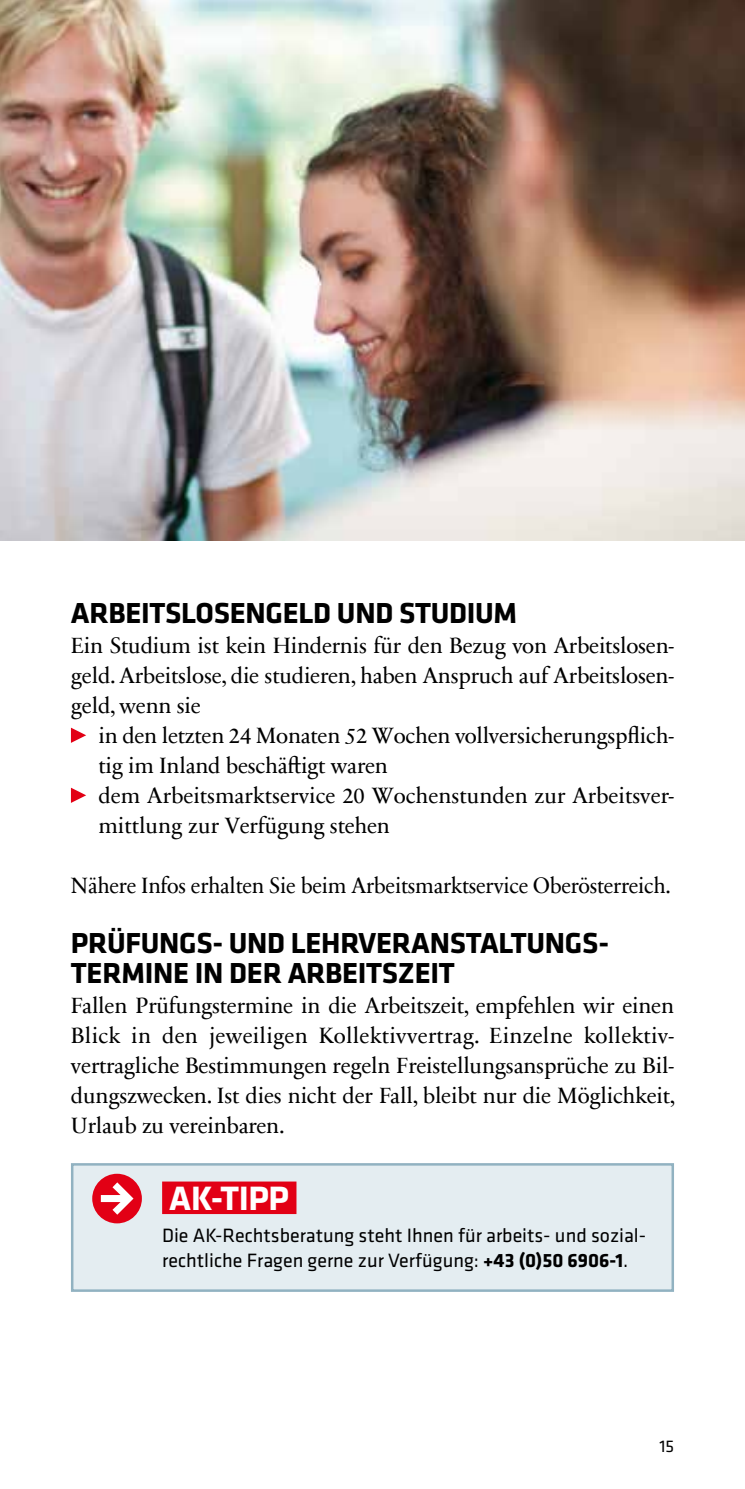
<style>
.page{position:relative;width:745px;height:1489px;background:#fff}
.page>*{position:absolute;margin:0;border:0;box-sizing:border-box;transform-origin:0 0}
.t1{font:700 35px "Klavika Basic";letter-spacing:-.005em;color:#fff}
.t2{font:700 30px/30px "Klavika Basic";letter-spacing:-.01em;color:#000}
.t3{font:22.5px/30px "Sabon Next Com";letter-spacing:-.01em;color:#000;text-align:justify}
.t4{font:22.5px "Sabon Next Com";letter-spacing:-.01em;color:#000;scale:.96 1}
.t5{font:20px/25px "Klavika Basic";color:#000}
.t6{font:17.5px "Klavika Basic";color:#000}
.s1{font-weight:700}
</style>
<div class="page">
<img style="left:0;top:0;width:744px;height:540px">
<svg style="left:71px;top:727px;width:15px;height:16px"></svg>
<svg style="left:71px;top:787px;width:15px;height:16px"></svg>
<div style="left:72px;top:1164px;width:600px;height:126px;background:#e4edf1"></div>
<div style="left:162px;top:1181px;width:134px;height:32px;background:#e20015"></div>
<div style="left:71px;top:1163px;width:602px;height:128px;border:2px solid #91b2c1"></div>
<div style="left:92px;top:1173px;width:50px;height:50px;background:#e20015;border-radius:50%"></div>
<svg style="left:101px;top:1182px;width:32px;height:32px"></svg>
<h2 class="t2" style="left:71px;top:596px;width:447px">ARBEITSLOSENGELD UND STUDIUM</h2>
<p class="t3" style="left:71px;top:629px;width:604px">Ein Studium ist kein Hindernis für den Bezug von Arbeitslosen&shy;geld. Arbeitslose, die studieren, haben Anspruch auf Arbeitslosen&shy;geld, wenn sie</p>
<p class="t3" style="left:98px;top:719px;width:576px;text-align:left">in den letzten 24 Monaten 52 Wochen vollversicherungspflich&shy;tig im Inland beschäftigt waren<br>dem Arbeitsmarktservice 20 Wochenstunden zur Arbeitsver&shy;mittlung zur Verfügung stehen</p>
<p class="t4" style="left:71px;top:867px;width:626px">Nähere Infos erhalten Sie beim Arbeitsmarktservice Oberösterreich.</p>
<h2 class="t2" style="left:71px;top:926px;width:539px">PRÜFUNGS- UND LEHRVERANSTALTUNGS-<br>TERMINE IN DER ARBEITSZEIT</h2>
<p class="t3" style="left:71px;top:989px;width:605px">Fallen Prüfungstermine in die Arbeitszeit, empfehlen wir einen Blick in den jeweiligen Kollektivvertrag. Einzelne kollektiv&shy;vertragliche Bestimmungen regeln Freistellungsansprüche zu Bil&shy;dungszwecken. Ist dies nicht der Fall, bleibt nur die Möglichkeit, Urlaub zu vereinbaren.</p>
<h1 class="t1" style="left:169px;top:1172px;width:121px">AK-TIPP</h1>
<p class="t5" style="left:162px;top:1221px;width:485px">Die AK-Rechtsberatung steht Ihnen für arbeits- und sozial&shy;rechtliche Fragen gerne zur Verfügung: <span class="s1">+43 (0)50 6906-1</span>.</p>
<p class="t6" style="left:659px;top:1434px;width:16px">15</p>
</div>
